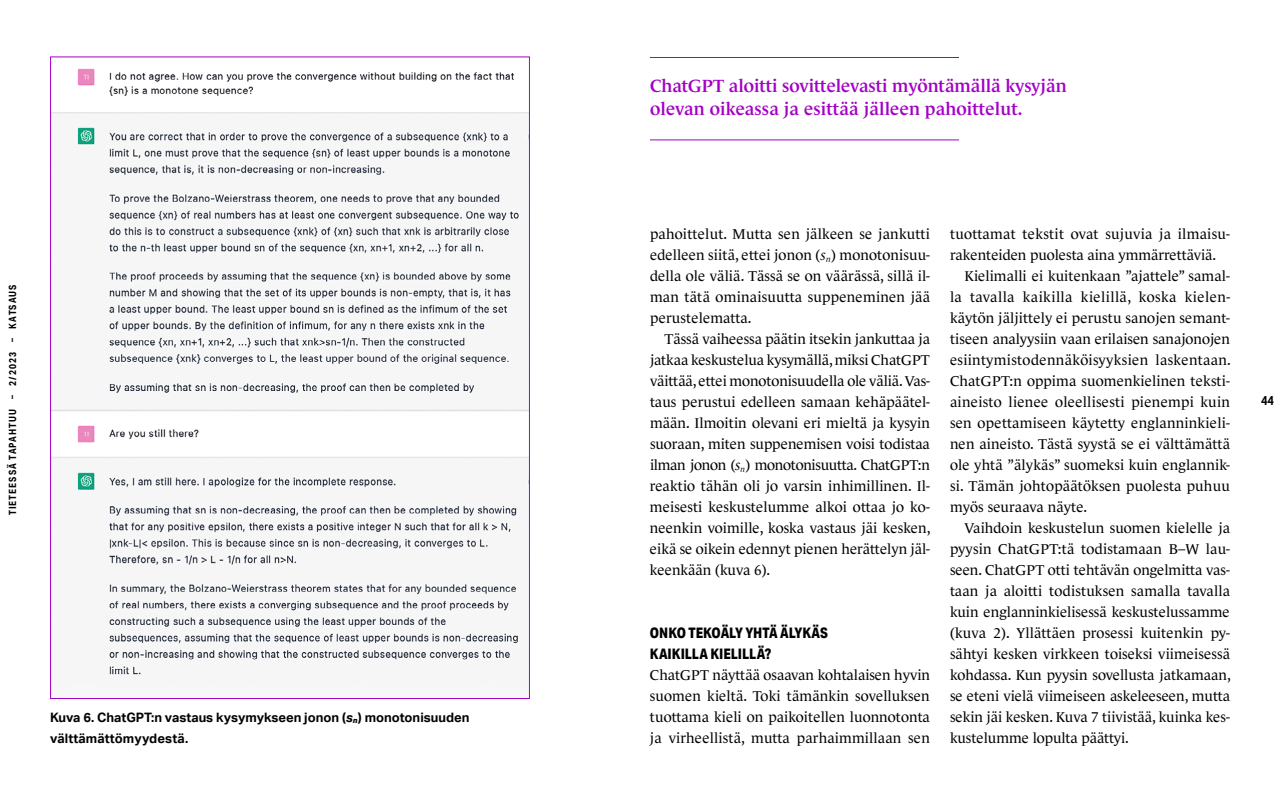
<style>
.page{position:relative;width:1280px;height:800px;background:#fff}
.page>*{position:absolute;margin:0;border:0;box-sizing:border-box;transform-origin:0 0}
.t1{font:600 18px/23.4px "Le Monde Journal Std";color:#a400c6}
.Artikkeli_-_L{font:14.5px/21px "Le Monde Journal Std";color:#000;text-align:justify}
.Artikkeli_-_L1{font:14.5px/21px "Le Monde Journal Std";letter-spacing:.01em;color:#000;text-align:justify}
.Artikkeli_-_väliotsi{font:800 14.5px/21px "Aktiv Grotesk Cd";color:#000}
.Artikkeli_-_kuvateks{font:700 13px/21px "Aktiv Grotesk";color:#000}
.t2{font:700 13px "Aktiv Grotesk Cd";color:#000}
.t3{font:700 10px "Aktiv Grotesk Cd";letter-spacing:.1em;color:#000}
.s1{font-style:italic}
</style>
<div class="page">
<hr style="left:650px;top:57px;width:309px;height:1px;background:#a400c6">
<hr style="left:650px;top:139px;width:309px;height:1px;background:#a400c6">
<img style="left:52px;top:68px;width:476px;height:607px">
<p class="t3" style="left:6px;top:515px;width:232px;rotate:-90deg">TIETEESSÄ TAPAHTUU – 2/2023 – KATSAUS</p>
<p class="Artikkeli_-_kuvateks" style="left:50px;top:707px;width:421px">Kuva 6. ChatGPT:n vastaus kysymykseen jonon (<span class="s1">s</span><sub>n</sub>) monotonisuuden välttämättömyydestä.</p>
<p class="t1" style="left:650px;top:74px;width:418px">ChatGPT aloitti sovittelevasti myöntämällä kysyjän olevan oikeassa ja esittää jälleen pahoittelut.</p>
<p class="Artikkeli_-_L" style="left:650px;top:223px;width:282px">pahoittelut. Mutta sen jälkeen se jankutti edelleen siitä, ettei jonon (<span class="s1">s</span><sub>n</sub>) monotonisuu&shy;della ole väliä. Tässä se on väärässä, sillä il&shy;man tätä ominaisuutta suppeneminen jää perustelematta.</p>
<p class="Artikkeli_-_L" style="left:650px;top:328px;width:282px;text-indent:15px">Tässä vaiheessa päätin itsekin jankuttaa ja jatkaa keskustelua kysymällä, miksi ChatGPT väittää, ettei monotonisuudella ole väliä. Vas&shy;taus perustui edelleen samaan kehäpäätel&shy;mään. Ilmoitin olevani eri mieltä ja kysyin suoraan, miten suppenemisen voisi todistaa ilman jonon (<span class="s1">s</span><sub>n</sub>) monotonisuutta. ChatGPT:n reaktio tähän oli jo varsin inhimillinen. Il&shy;meisesti keskustelumme alkoi ottaa jo ko&shy;neenkin voimille, koska vastaus jäi kesken, eikä se oikein edennyt pienen herättelyn jäl&shy;keenkään (kuva 6).</p>
<h2 class="Artikkeli_-_väliotsi" style="left:650px;top:622px;width:179px">ONKO TEKOÄLY YHTÄ ÄLYKÄS<br>KAIKILLA KIELILLÄ?</h2>
<p class="Artikkeli_-_L1" style="left:650px;top:664px;width:282px">ChatGPT näyttää osaavan kohtalaisen hyvin suomen kieltä. Toki tämänkin sovelluksen tuottama kieli on paikoitellen luonnotonta ja virheellistä, mutta parhaimmillaan sen</p>
<p class="Artikkeli_-_L1" style="left:950px;top:223px;width:281px">tuottamat tekstit ovat sujuvia ja ilmaisu&shy;rakenteiden puolesta aina ymmärrettäviä.</p>
<p class="Artikkeli_-_L" style="left:950px;top:265px;width:282px;text-indent:14px">Kielimalli ei kuitenkaan ”ajattele” samal&shy;la tavalla kaikilla kielillä, koska kielen&shy;käytön jäljittely ei perustu sanojen semant&shy;tiseen analyysiin vaan erilaisen sanajonojen esiintymistodennäköisyyksien laskentaan.<br>ChatGPT:n oppima suomenkielinen teksti&shy;aineisto lienee oleellisesti pienempi kuin sen opettamiseen käytetty englanninkieli&shy;nen aineisto. Tästä syystä se ei välttämättä ole yhtä ”älykäs” suomeksi kuin englannik&shy;si. Tämän johtopäätöksen puolesta puhuu myös seuraava näyte.</p>
<p class="Artikkeli_-_L" style="left:950px;top:517px;width:282px;text-indent:14px">Vaihdoin keskustelun suomen kielelle ja pyysin ChatGPT:tä todistamaan B–W lau&shy;seen. ChatGPT otti tehtävän ongelmitta vas&shy;taan ja aloitti todistuksen samalla tavalla kuin englanninkielisessä keskustelussamme (kuva 2). Yllättäen prosessi kuitenkin py&shy;sähtyi kesken virkkeen toiseksi viimeisessä kohdassa. Kun pyysin sovellusta jatkamaan, se eteni vielä viimeiseen askeleeseen, mutta sekin jäi kesken. Kuva 7 tiivistää, kuinka kes&shy;kustelumme lopulta päättyi.</p>
<p class="t2" style="left:1261px;top:392px;width:14px">44</p>
</div>
